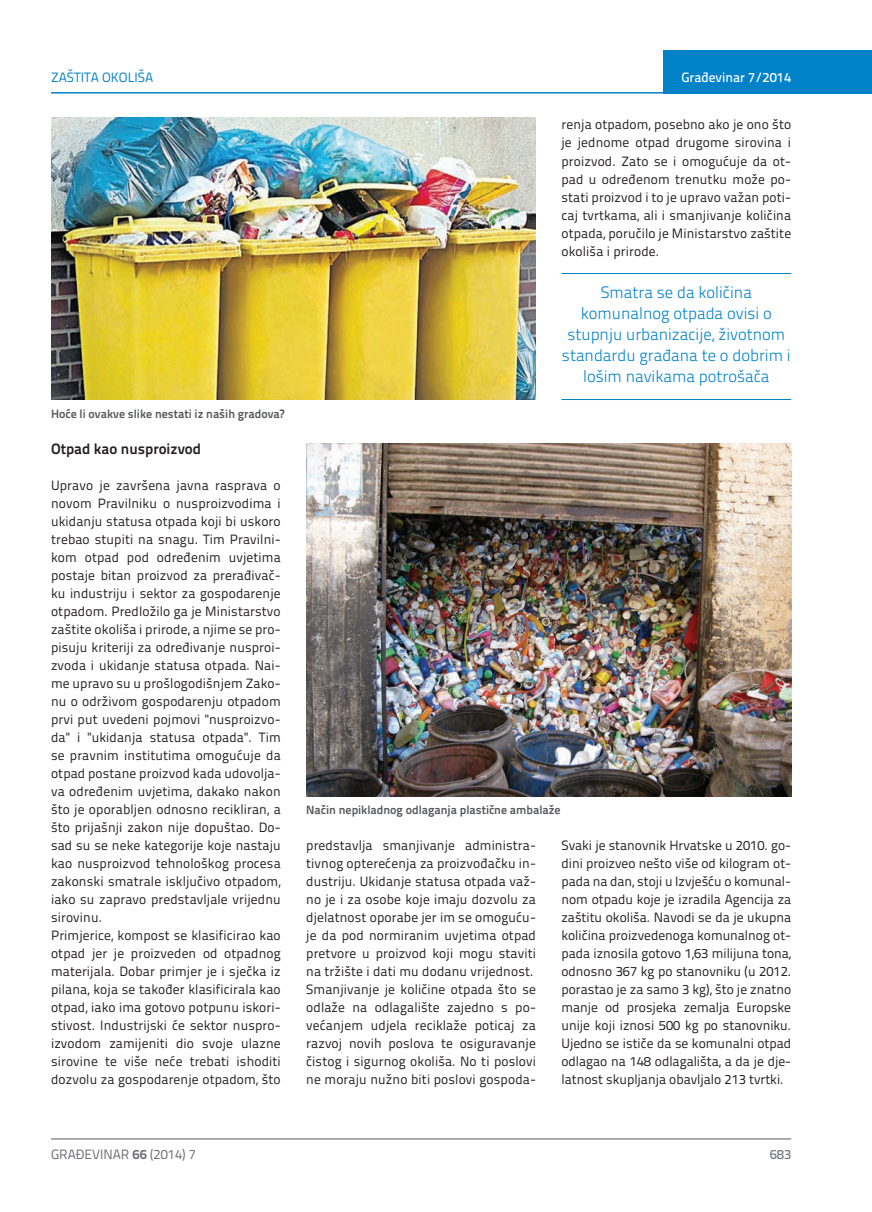
<style>
.page{position:relative;width:872px;height:1212px;background:#fff}
.page>*{position:absolute;margin:0;border:0;box-sizing:border-box;transform-origin:0 0}
.t1{font:300 16.5px/21px "Titillium Text 22 L";color:#0082c8;text-align:center}
.t2{font:700 15px "Titillium Text 22 L";color:#231f20}
.t3{font:13.5px/18px "Titillium Text 22 L";letter-spacing:.01em;color:#231f20}
.t4{font:13.5px "Titillium Text 22 L";color:#6c6d70}
.t5{font:500 13.5px "Titillium Text 22 L";color:#fff}
.t6{font:13.5px "Titillium Text 22 L";color:#0082c8}
.t7{font:500 13.5px "Titillium Text 22 L";color:#787a7d}
.t8{font:700 12px "Titillium Text 22 L";color:#57585a}
.s1{font-weight:700}
</style>
<div class="page">
<hr style="left:51px;top:1139px;width:740px;height:1px;background:#57585a">
<div style="left:663px;top:50px;width:209px;height:44px;background:#0082c8"></div>
<hr style="left:51px;top:92px;width:821px;height:2px;background:#0082c8">
<hr style="left:561px;top:273px;width:230px;height:1px;background:#0082c8">
<hr style="left:561px;top:399px;width:230px;height:1px;background:#0082c8">
<img style="left:51px;top:118px;width:485px;height:282px">
<img style="left:306px;top:443px;width:485px;height:353px">
<p class="t6" style="left:51px;top:68px;width:104px">ZAŠTITA OKOLIŠA</p>
<p class="t5" style="left:681px;top:67px;width:111px">Građevinar 7/2014</p>
<p class="t8" style="left:51px;top:404px;width:235px">Hoće li ovakve slike nestati iz naših gradova?</p>
<p class="t2" style="left:51px;top:437px;width:152px">Otpad kao nusproizvod</p>
<p class="t3" style="left:51px;top:475px;width:231px">Upravo je završena javna rasprava o novom Pravilniku o nusproizvodima i ukidanju statusa otpada koji bi uskoro trebao stupiti na snagu. Tim Pravilni&shy;kom otpad pod određenim uvjetima postaje bitan proizvod za prerađivač&shy;ku industriju i sektor za gospodarenje otpadom. Predložilo ga je Ministarstvo zaštite okoliša i prirode, a njime se pro&shy;pisuju kriteriji za određivanje nusproi&shy;zvoda i ukidanje statusa otpada. Nai&shy;me upravo su u prošlogodišnjem Zako&shy;nu o održivom gospodarenju otpadom prvi put uvedeni pojmovi "nusproizvo&shy;da" i "ukidanja statusa otpada". Tim se pravnim institutima omogućuje da otpad postane proizvod kada udovolja&shy;va određenim uvjetima, dakako nakon što je oporabljen odnosno recikliran, a što prijašnji zakon nije dopuštao. Do&shy;sad su se neke kategorije koje nastaju kao nusproizvod tehnološkog procesa zakonski smatrale isključivo otpadom, iako su zapravo predstavljale vrijednu sirovinu.<br>Primjerice, kompost se klasificirao kao otpad jer je proizveden od otpadnog materijala. Dobar primjer je i sječka iz pilana, koja se također klasificirala kao otpad, iako ima gotovo potpunu iskori&shy;stivost. Industrijski će sektor nuspro&shy;izvodom zamijeniti dio svoje ulazne sirovine te više neće trebati ishoditi dozvolu za gospodarenje otpadom, što</p>
<p class="t3" style="left:561px;top:115px;width:231px;text-align:justify">renja otpadom, posebno ako je ono što je jednome otpad drugome sirovina i proizvod. Zato se i omogućuje da ot&shy;pad u određenom trenutku može po&shy;stati proizvod i to je upravo važan poti&shy;caj tvrtkama, ali i smanjivanje količina otpada, poručilo je Ministarstvo zaštite okoliša i prirode.</p>
<p class="t1" style="left:562px;top:281px;width:230px">Smatra se da količina komunalnog otpada ovisi o stupnju urbanizacije, životnom standardu građana te o dobrim i lošim navikama potrošača</p>
<p class="t8" style="left:306px;top:801px;width:256px">Način nepikladnog odlaganja plastične ambalaže</p>
<p class="t3" style="left:306px;top:836px;width:231px">predstavlja smanjivanje administra&shy;tivnog opterećenja za proizvođačku in&shy;dustriju. Ukidanje statusa otpada važ&shy;no je i za osobe koje imaju dozvolu za djelatnost oporabe jer im se omoguću&shy;je da pod normiranim uvjetima otpad pretvore u proizvod koji mogu staviti na tržište i dati mu dodanu vrijednost.<br>Smanjivanje je količine otpada što se odlaže na odlagalište zajedno s po&shy;većanjem udjela reciklaže poticaj za razvoj novih poslova te osiguravanje čistog i sigurnog okoliša. No ti poslovi ne moraju nužno biti poslovi gospoda-</p>
<p class="t3" style="left:561px;top:836px;width:231px;text-align:justify">Svaki je stanovnik Hrvatske u 2010. go&shy;dini proizveo nešto više od kilogram ot&shy;pada na dan, stoji u Izvješću o komunal&shy;nom otpadu koje je izradila Agencija za zaštitu okoliša. Navodi se da je ukupna količina proizvedenoga komunalnog ot&shy;pada iznosila gotovo 1,63 milijuna tona, odnosno 367 kg po stanovniku (u 2012. porastao je za samo 3 kg), što je znatno manje od prosjeka zemalja Europske unije koji iznosi 500 kg po stanovniku.<br>Ujedno se ističe da se komunalni otpad odlagao na 148 odlagališta, a da je dje&shy;latnost skupljanja obavljalo 213 tvrtki.</p>
<p class="t4" style="left:51px;top:1144px;width:146px">GRAĐEVINAR <span class="s1">66</span> (2014) 7</p>
<p class="t7" style="left:769px;top:1144px;width:23px">683</p>
</div>
